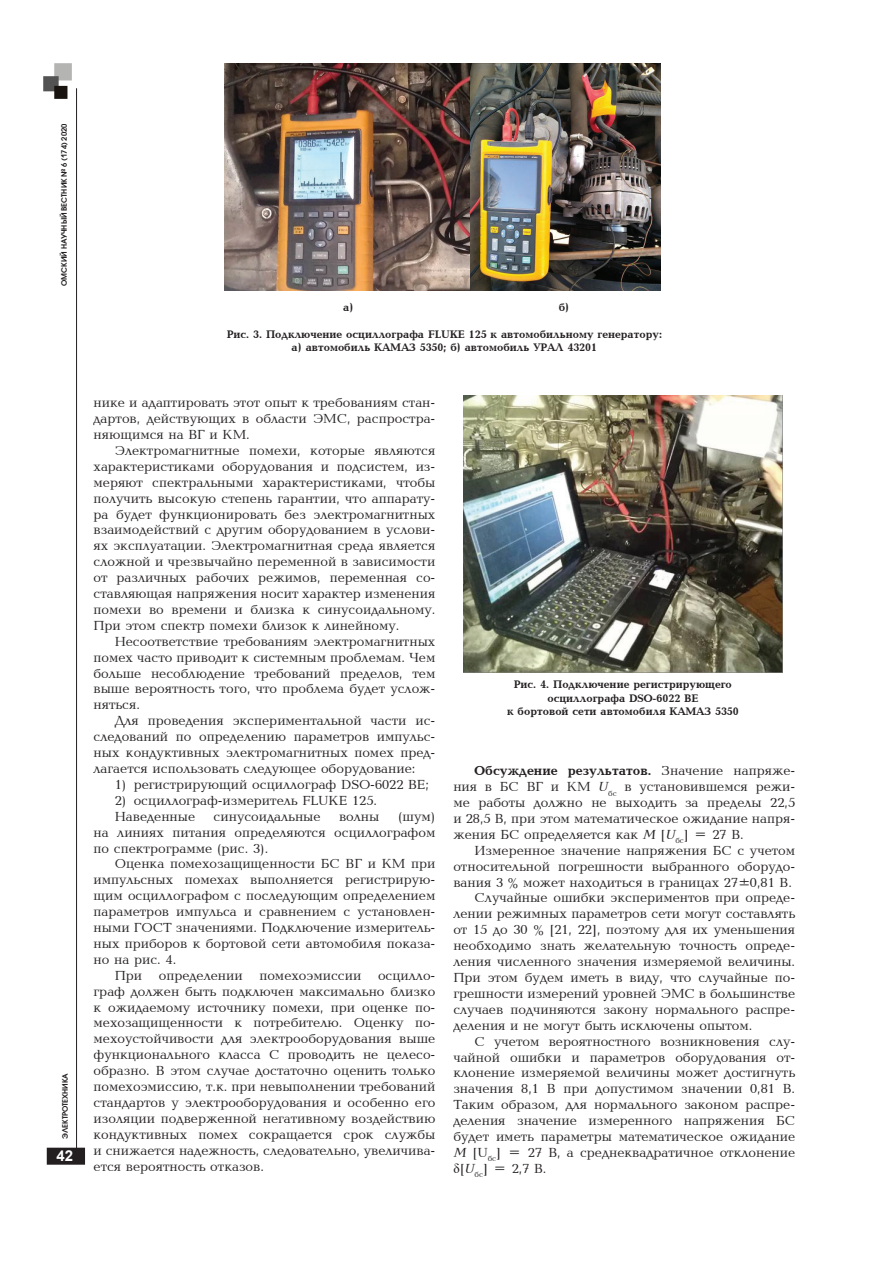
<style>
.page{position:relative;width:893px;height:1263px;background:#fff}
.page>*{position:absolute;margin:0;border:0;box-sizing:border-box;transform-origin:0 0}
.t1{font:700 15px "Arial";color:#fff}
.t2{font:13.5px/15.9px "Baltica CTT";color:#231f20;text-align:justify}
.t3{font:700 13.5px "Baltica C";color:#231f20}
.t4{font:700 11.25px/13.5px "Baltica C";color:#231f20;text-align:center}
.t5{font:600 7.5px "Avant Garde Gothic C";color:#231f20}
.s1{font-family:"Baltica CTT";font-weight:400}
.s2{font-family:"AXP Baltica C Italic"}
.s3{font-family:"Times New Roman"}
</style>
<div class="page">
<div style="left:48px;top:1148px;width:36px;height:16px;background:#231f20"></div>
<div style="left:47px;top:1148px;width:38px;height:17px;border:2px solid #231f20"></div>
<hr style="left:76px;top:88px;width:1px;height:1068px;background:#231f20">
<img style="left:43px;top:63px;width:29px;height:36px">
<img style="left:225px;top:64px;width:436px;height:227px">
<img style="left:463px;top:396px;width:319px;height:276px">
<p class="t5" style="left:60px;top:286px;width:164px;rotate:-90deg">ОМСКИЙ НАУЧНЫЙ ВЕСТНИК № 6 (174) 2020</p>
<p class="t5" style="left:60px;top:1139px;width:68px;rotate:-90deg">ЭЛЕКТРОТЕХНИКА</p>
<p class="t1" style="left:57px;top:1145px;width:18px">42</p>
<p class="t4" style="left:343px;top:301px;width:12px">а)</p>
<p class="t4" style="left:559px;top:301px;width:12px">б)</p>
<p class="t4" style="left:227px;top:328px;width:437px">Рис. 3. Подключение осциллографа FLUKE 125 к автомобильному генератору: а) автомобиль КАМАЗ 5350; б) автомобиль УРАЛ 43201</p>
<p class="t2" style="left:94px;top:395px;width:343px">нике и адаптировать этот опыт к требованиям стан&shy;дартов, действующих в области ЭМС, распростра&shy;няющимся на ВГ и КМ.</p>
<p class="t2" style="left:94px;top:443px;width:343px;text-indent:21px">Электромагнитные помехи, которые являются характеристиками оборудования и подсистем, из&shy;меряют спектральными характеристиками, чтобы получить высокую степень гарантии, что аппарату&shy;ра будет функционировать без электромагнитных взаимодействий с другим оборудованием в услови&shy;ях эксплуатации. Электромагнитная среда является сложной и чрезвычайно переменной в зависимости от различных рабочих режимов, переменная со&shy;ставляющая напряжения носит характер изменения помехи во времени и близка к синусоидальному.<br>При этом спектр помехи близок к линейному.</p>
<p class="t2" style="left:94px;top:634px;width:343px;text-indent:21px">Несоответствие требованиям электромагнитных помех часто приводит к системным проблемам. Чем больше несоблюдение требований пределов, тем выше вероятность того, что проблема будет услож&shy;няться.</p>
<p class="t2" style="left:94px;top:713px;width:343px;text-indent:21px">Для проведения экспериментальной части ис&shy;следований по определению параметров импульс&shy;ных кондуктивных электромагнитных помех пред&shy;лагается использовать следующее оборудование:</p>
<p class="t2" style="left:115px;top:777px;width:316px">1) регистрирующий осциллограф DSO-6022 BE;</p>
<p class="t2" style="left:115px;top:793px;width:264px">2) осциллограф-измеритель FLUKE 125.<br>Наведенные</p>
<p class="t2" style="left:94px;top:809px;width:343px;text-indent:304px">(шум) на линиях питания определяются осциллографом по спектрограмме (рис. 3).</p>
<p class="t2" style="left:94px;top:857px;width:343px;text-indent:21px">Оценка помехозащищенности БС ВГ и КМ при импульсных помехах выполняется регистрирую&shy;щим осциллографом с последующим определением параметров импульса и сравнением с установлен&shy;ными ГОСТ значениями. Подключение измеритель&shy;ных приборов к бортовой сети автомобиля показа&shy;но на рис. 4.</p>
<p class="t2" style="left:94px;top:968px;width:343px;text-indent:21px">При определении помехоэмиссии осцилло&shy;граф должен быть подключен максимально близко к ожидаемому источнику помехи, при оценке по&shy;мехозащищенности к потребителю. Оценку по&shy;мехоустойчивости для электрооборудования выше функционального класса С проводить не целесо&shy;образно. В этом случае достаточно оценить только помехоэмиссию, т.к. при невыполнении требований стандартов у электрооборудования и особенно его изоляции подверженной негативному воздействию кондуктивных помех сокращается срок службы и снижается надежность, следовательно, увеличива&shy;ется вероятность отказов.</p>
<p class="t2" style="left:214px;top:809px;width:109px">синусоидальные</p>
<p class="t2" style="left:339px;top:809px;width:42px">волны</p>
<p class="t4" style="left:507px;top:678px;width:233px">Рис. 4. Подключение регистрирующего осциллографа DSO-6022 BE<br>к бортовой сети автомобиля КАМАЗ 5350</p>
<p class="t3" style="left:475px;top:764px;width:322px">Обсуждение результатов. <span class="s1">Значение напряже-</span></p>
<p class="t2" style="left:453px;top:779px;width:343px">ния в БС ВГ и КМ <span class="s2">U</span><sub>бс</sub> в установившемся режи&shy;ме работы должно не выходить за пределы 22,5 и 28,5 В, при этом математическое ожидание напря&shy;жения БС определяется как <span class="s2">М</span> [<span class="s2">U</span><sub>бс</sub>] = 27 В.</p>
<p class="t2" style="left:475px;top:843px;width:322px">Измеренное значение напряжения БС с учетом</p>
<p class="t2" style="left:453px;top:859px;width:343px">относительной погрешности выбранного оборудо-</p>
<p class="t2" style="left:453px;top:875px;width:340px">вания 3 % может находиться в границах 27±0,81 В.</p>
<p class="t2" style="left:475px;top:891px;width:322px">Случайные ошибки экспериментов при опреде-</p>
<p class="t2" style="left:453px;top:906px;width:343px">лении режимных параметров сети могут составлять</p>
<p class="t2" style="left:453px;top:922px;width:343px">от 15 до 30 % [21, 22], поэтому для их уменьшения</p>
<p class="t2" style="left:453px;top:938px;width:343px">необходимо знать желательную точность опреде-</p>
<p class="t2" style="left:453px;top:954px;width:343px">ления численного значения измеряемой величины.</p>
<p class="t2" style="left:453px;top:970px;width:343px">При этом будем иметь в виду, что случайные по-</p>
<p class="t2" style="left:453px;top:986px;width:343px">грешности измерений уровней ЭМС в большинстве</p>
<p class="t2" style="left:453px;top:1002px;width:343px">случаев подчиняются закону нормального распре-</p>
<p class="t2" style="left:453px;top:1018px;width:300px">деления и не могут быть исключены опытом.</p>
<p class="t2" style="left:475px;top:1034px;width:322px">С учетом вероятностного возникновения слу-</p>
<p class="t2" style="left:453px;top:1050px;width:343px">чайной ошибки и параметров оборудования от-</p>
<p class="t2" style="left:453px;top:1066px;width:343px">клонение измеряемой величины может достигнуть</p>
<p class="t2" style="left:453px;top:1081px;width:343px">значения 8,1 В при допустимом значении 0,81 В.</p>
<p class="t2" style="left:453px;top:1097px;width:343px">Таким образом, для нормального законом распре-</p>
<p class="t2" style="left:453px;top:1113px;width:343px">деления значение измеренного напряжения БС</p>
<p class="t2" style="left:453px;top:1129px;width:343px">будет иметь параметры математическое ожидание</p>
<p class="t2" style="left:453px;top:1145px;width:343px"><span class="s2">М</span> [U<sub>бс</sub>] = 27 В, а среднеквадратичное отклонение</p>
<p class="t2" style="left:453px;top:1161px;width:95px"><span class="s3">δ</span>[<span class="s2">U</span><sub>бс</sub>] = 2,7 В.</p>
</div>
